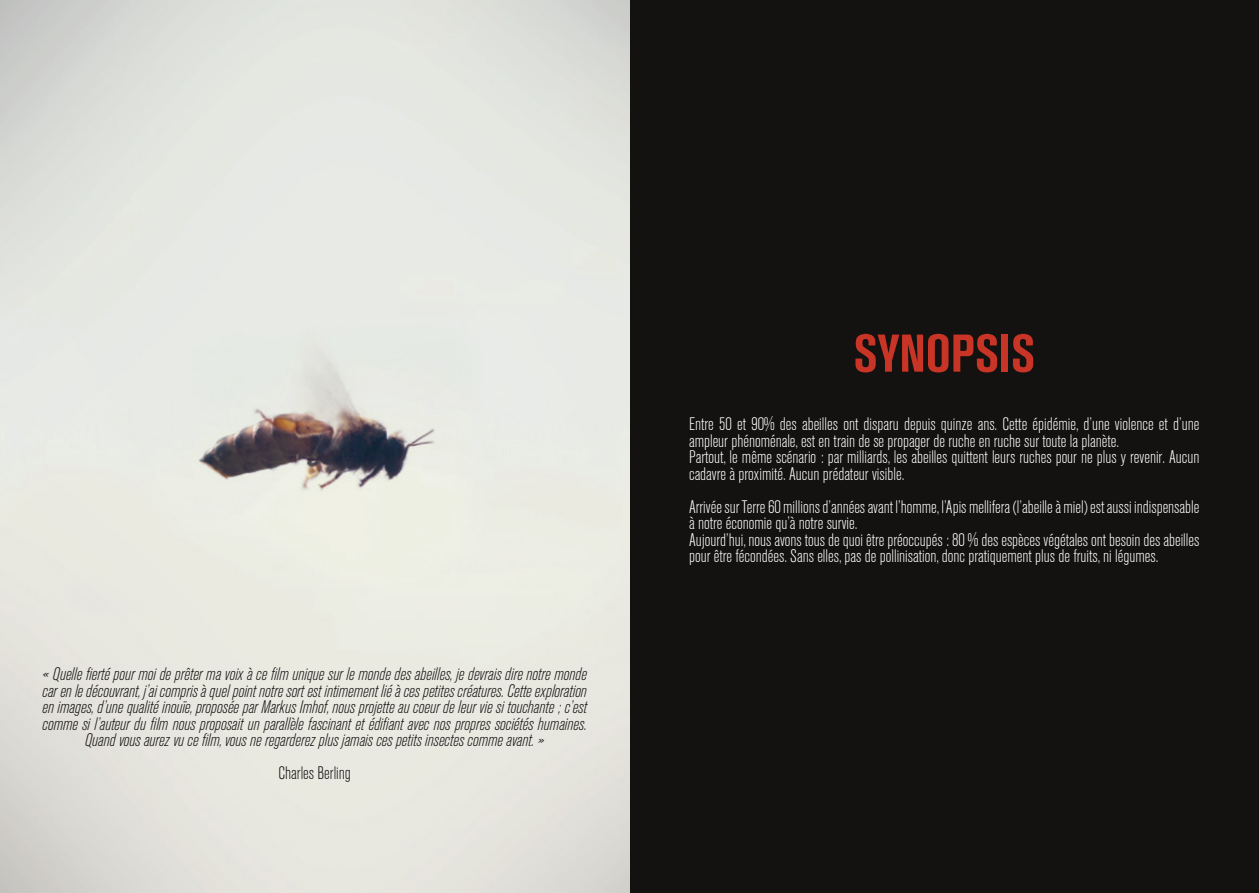
<style>
.page{position:relative;width:1259px;height:893px;background:#141210}
.page>*{position:absolute;margin:0;border:0;box-sizing:border-box;transform-origin:0 0}
.t1{font:700 condensed 52.5px "Akzidenz Grotesk BQ";color:#c83425}
.t2{font:300 condensed 18px/16.5px "Akzidenz Grotesk BQ";color:#fff}
.t3{font:italic 300 condensed 18px/16.5px "Akzidenz Grotesk BQ";color:#141210;text-align:center}
.t4{font:300 condensed 18px "Akzidenz Grotesk BQ";color:#141210}
</style>
<div class="page">
<img style="left:0;top:0;width:629px;height:893px">
<p class="t3" style="left:43px;top:666px;width:546px">« Quelle fierté pour moi de prêter ma voix à ce film unique sur le monde des abeilles, je devrais dire notre monde car en le découvrant, j’ai compris à quel point notre sort est intimement lié à ces petites créatures. Cette exploration en images, d’une qualité inouïe, proposée par Markus Imhof, nous projette au coeur de leur vie si touchante ; c’est comme si l’auteur du film nous proposait un parallèle fascinant et édifiant avec nos propres sociétés humaines.<br>Quand vous aurez vu ce film, vous ne regarderez plus jamais ces petits insectes comme avant. »</p>
<p class="t4" style="left:278px;top:763px;width:74px">Charles Berling</p>
<p class="t1" style="left:853px;top:323px;width:183px">SYNOPSIS</p>
<p class="t2" style="left:689px;top:416px;width:512px">Entre 50 et 90% des abeilles ont disparu depuis quinze ans. Cette épidémie, d’une violence et d’une ampleur phénoménale, est en train de se propager de ruche en ruche sur toute la planète.</p>
<p class="t2" style="left:689px;top:449px;width:512px">Partout, le même scénario : par milliards, les abeilles quittent leurs ruches pour ne plus y revenir. Aucun cadavre à proximité. Aucun prédateur visible.</p>
<p class="t2" style="left:689px;top:499px;width:512px">Arrivée sur Terre 60 millions d’années avant l’homme, l’Apis mellifera (l’abeille à miel) est aussi indispensable à notre économie qu’à notre survie.</p>
<p class="t2" style="left:689px;top:532px;width:512px">Aujourd’hui, nous avons tous de quoi être préoccupés : 80 % des espèces végétales ont besoin des abeilles pour être fécondées. Sans elles, pas de pollinisation, donc pratiquement plus de fruits, ni légumes.</p>
</div>
